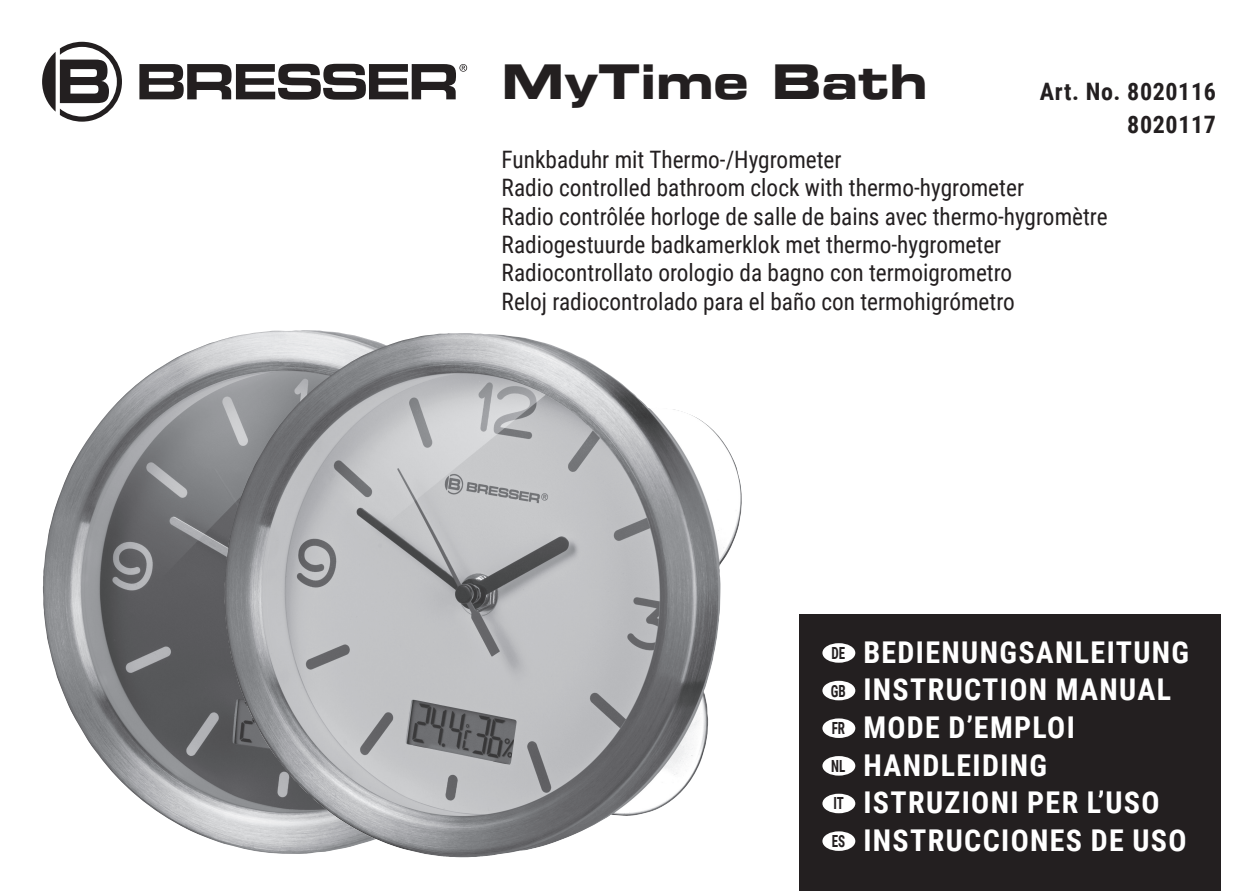
<style>
.page{position:relative;width:1259px;height:891px;background:#fff}
.page>*{position:absolute;margin:0;border:0;box-sizing:border-box;transform-origin:0 0}
.t1{font:47.1px "Eurostile Bold Extended Two";color:#231f20}
.t2{font:700 30px/37.5px "Roboto Condensed";letter-spacing:.045em;color:#fff}
.t3{font:24px/28.5px "Roboto Condensed";color:#231f20}
.t4{font:700 24px/32.7px "Roboto Condensed";letter-spacing:.025em;color:#231f20;text-align:right}
.s1{font-size:16.8px;color:#231f20}
</style>
<div class="page">
<div style="left:799px;top:615px;width:421px;height:276px;background:#231f20"></div>
<div style="left:823px;top:644px;width:31px;height:17px;background:#fff;border-radius:50%"></div>
<div style="left:822px;top:643px;width:33px;height:19px;border:2px solid #fff;border-radius:50%"></div>
<div style="left:823px;top:682px;width:31px;height:17px;background:#fff;border-radius:50%"></div>
<div style="left:822px;top:680px;width:33px;height:20px;border:2px solid #fff;border-radius:50%"></div>
<div style="left:823px;top:719px;width:31px;height:18px;background:#fff;border-radius:50%"></div>
<div style="left:822px;top:718px;width:33px;height:20px;border:2px solid #fff;border-radius:50%"></div>
<div style="left:823px;top:757px;width:31px;height:17px;background:#fff;border-radius:50%"></div>
<div style="left:822px;top:756px;width:33px;height:19px;border:2px solid #fff;border-radius:50%"></div>
<div style="left:823px;top:794px;width:31px;height:18px;background:#fff;border-radius:50%"></div>
<div style="left:822px;top:793px;width:33px;height:20px;border:2px solid #fff;border-radius:50%"></div>
<div style="left:823px;top:832px;width:31px;height:17px;background:#fff;border-radius:50%"></div>
<div style="left:822px;top:831px;width:33px;height:19px;border:2px solid #fff;border-radius:50%"></div>
<svg style="left:139px;top:64px;width:328px;height:36px"></svg>
<svg style="left:42px;top:42px;width:80px;height:80px"></svg>
<img style="left:43px;top:330px;width:297px;height:514px">
<img style="left:224px;top:333px;width:517px;height:524px">
<h1 class="t1" style="left:501px;top:49px;width:428px">MyTime Bath</h1>
<p class="t4" style="left:1039px;top:74px;width:177px">Art. No. 8020116<br>8020117</p>
<p class="t3" style="left:501px;top:144px;width:607px">Funkbaduhr mit Thermo-/Hygrometer<br>Radio controlled bathroom clock with thermo-hygrometer<br>Radio contrôlée horloge de salle de bains avec thermo-hygromètre Radiogestuurde badkamerklok met thermo-hygrometer Radiocontrollato orologio da bagno con termoigrometro<br>Reloj radiocontrolado para el baño con termohigrómetro</p>
<p class="t2" style="left:830px;top:632px;width:360px"><span class="s1">DE</span> BEDIENUNGSANLEITUNG<br><span class="s1">GB</span> INSTRUCTION MANUAL<br><span class="s1">FR</span> MODE D’EMPLOI<br><span class="s1">NL</span> HANDLEIDING<br><span class="s1">IT</span> ISTRUZIONI PER L’USO<br><span class="s1">ES</span> INSTRUCCIONES DE USO</p>
</div>
